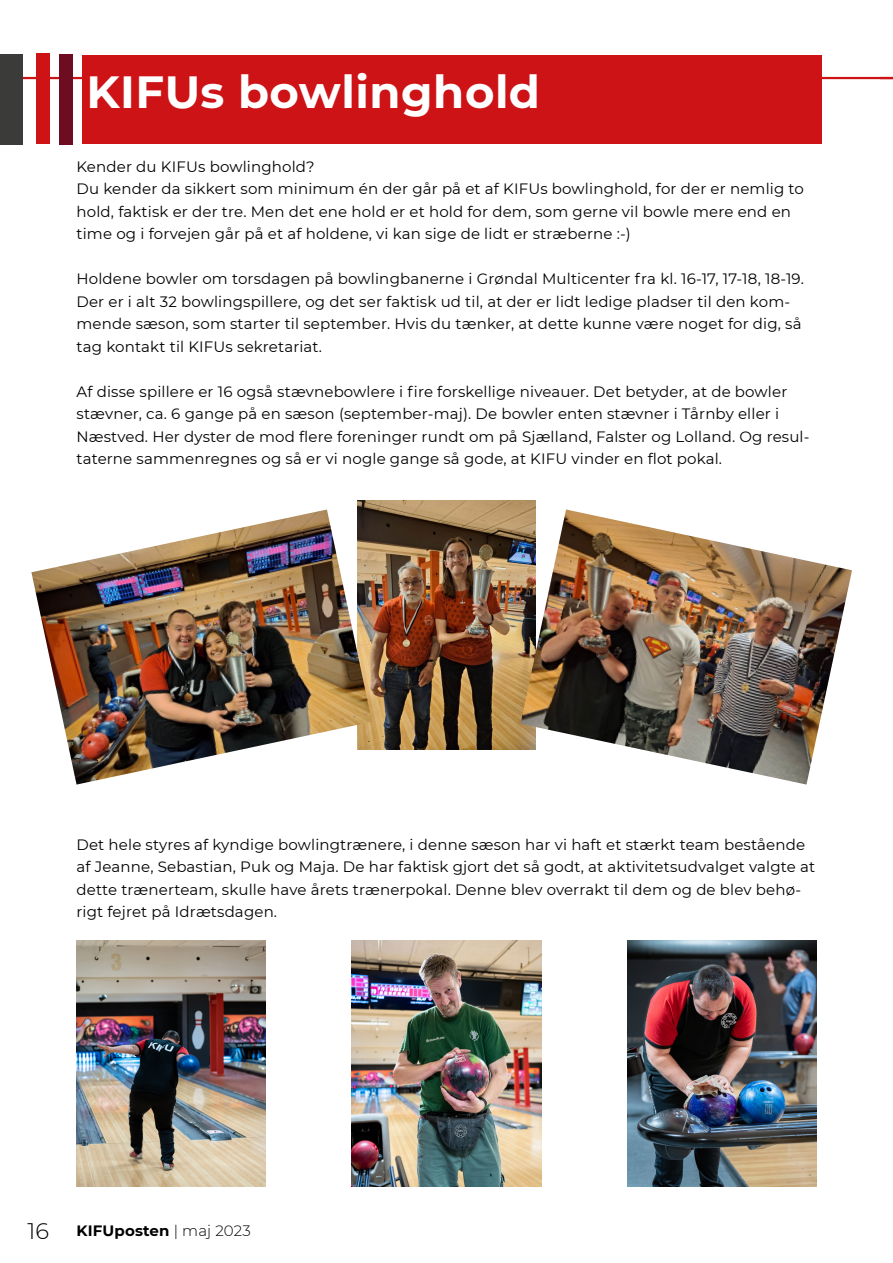
<style>
.page{position:relative;width:893px;height:1263px;background:#fff}
.page>*{position:absolute;margin:0;border:0;box-sizing:border-box;transform-origin:0 0}
.t1{font:700 45px "Montserrat";letter-spacing:.01em;color:#fff}
.t2{font:15px/22.5px "Montserrat";letter-spacing:.01em;color:#000}
.t3{font:700 15px "Montserrat";letter-spacing:.01em;color:#000}
.s1{font-weight:300;font-size:22.5px}
.s2{font-weight:300}
</style>
<div class="page">
<hr style="left:0;top:77px;width:893px;height:2px;background:#cd1316">
<div style="left:82px;top:55px;width:739px;height:89px;background:#cd1316"></div>
<div style="left:59px;top:55px;width:14px;height:90px;background:#6e0c21"></div>
<div style="left:36px;top:53px;width:14px;height:91px;background:#cd1316"></div>
<div style="left:0;top:55px;width:23px;height:90px;background:#3b3b3a"></div>
<img style="left:357px;top:501px;width:179px;height:248px">
<img style="left:31px;top:509px;width:341px;height:275px">
<img style="left:520px;top:509px;width:332px;height:275px">
<img style="left:77px;top:940px;width:189px;height:247px">
<img style="left:627px;top:940px;width:189px;height:247px">
<img style="left:352px;top:940px;width:189px;height:247px">
<h1 class="t1" style="left:86px;top:59px;width:455px">KIFUs bowlinghold</h1>
<p class="t2" style="left:77px;top:155px;width:729px">Kender du KIFUs bowlinghold?<br>Du kender da sikkert som minimum én der går på et af KIFUs bowlinghold, for der er nemlig to hold, faktisk er der tre. Men det ene hold er et hold for dem, som gerne vil bowle mere end en time og i forvejen går på et af holdene, vi kan sige de lidt er stræberne :-)</p>
<p class="t2" style="left:77px;top:267px;width:729px">Holdene bowler om torsdagen på bowlingbanerne i Grøndal Multicenter fra kl. 16-17, 17-18, 18-19.<br>Der er i alt 32 bowlingspillere, og det ser faktisk ud til, at der er lidt ledige pladser til den kom&shy;mende sæson, som starter til september. Hvis du tænker, at dette kunne være noget for dig, så tag kontakt til KIFUs sekretariat.</p>
<p class="t2" style="left:77px;top:380px;width:734px">Af disse spillere er 16 også stævnebowlere i fire forskellige niveauer. Det betyder, at de bowler stævner, ca. 6 gange på en sæson (september-maj). De bowler enten stævner i Tårnby eller i Næstved. Her dyster de mod flere foreninger rundt om på Sjælland, Falster og Lolland. Og resul&shy;taterne sammenregnes og så er vi nogle gange så gode, at KIFU vinder en flot pokal.</p>
<p class="t2" style="left:77px;top:832px;width:740px">Det hele styres af kyndige bowlingtrænere, i denne sæson har vi haft et stærkt team bestående af Jeanne, Sebastian, Puk og Maja. De har faktisk gjort det så godt, at aktivitetsudvalget valgte at dette trænerteam, skulle have årets trænerpokal. Denne blev overrakt til dem og de blev behø&shy;rigt fejret på Idrætsdagen.</p>
<p class="t3" style="left:27px;top:1220px;width:225px"><span class="s1">16</span> KIFUposten <span class="s2">| maj 2023</span></p>
</div>
